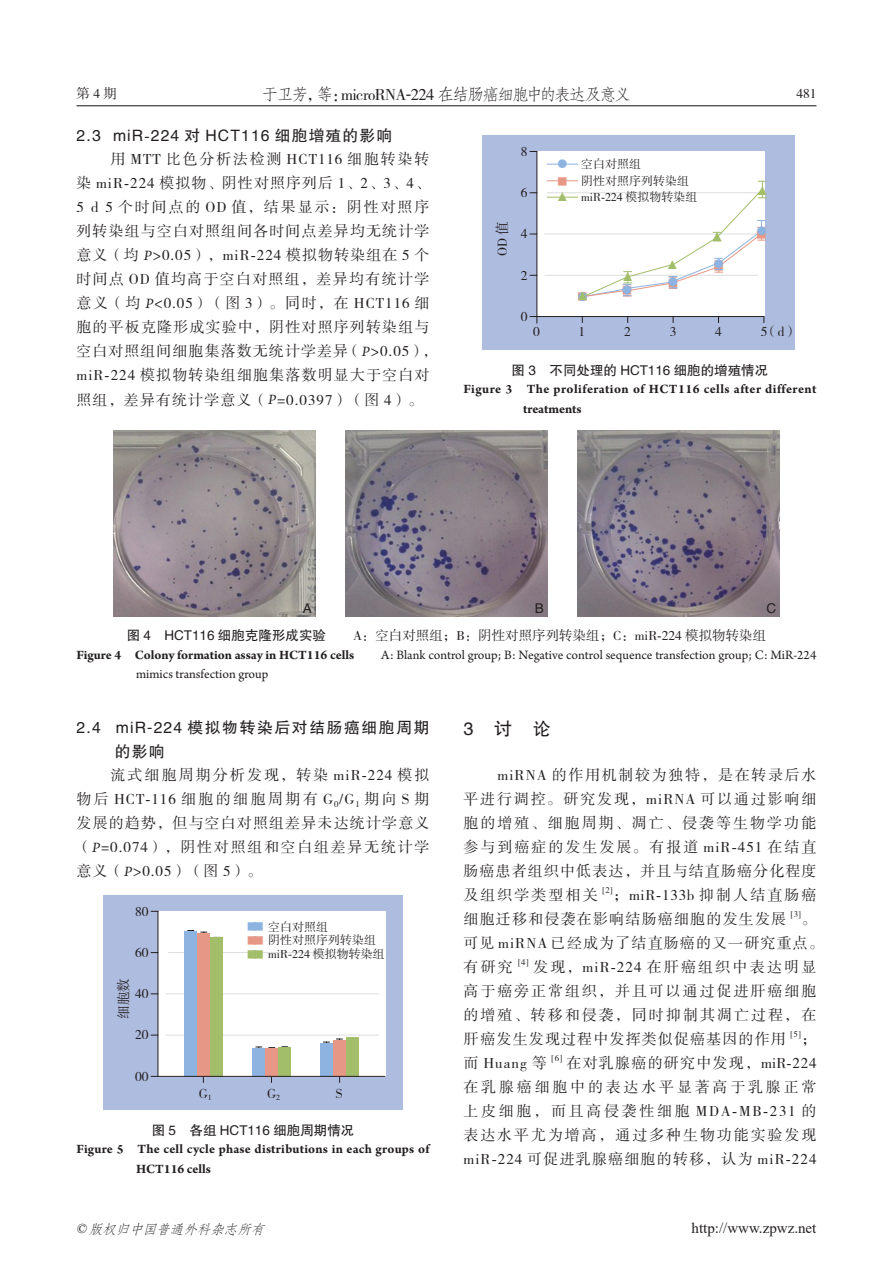
<style>
.page{position:relative;width:893px;height:1263px;background:#fff}
.page>*{position:absolute;margin:0;border:0;box-sizing:border-box;transform-origin:0 0}
.t1{font:18px "FZHTK GBK1 0";color:#231f20}
.t2{font:16.5px "FZFSK GBK1 0";letter-spacing:-.1em;color:#231f20}
.t3{font:15.75px/24px "FZHTK GBK1 0";letter-spacing:.105em;color:#231f20}
.t4{font:15.75px "FZHTK GBK1 0";letter-spacing:.075em;color:#231f20}
.t5{font:15px/24px "FZSSK GBK1 0";letter-spacing:.075em;color:#231f20;text-align:justify}
.t6{font:15px "Times New Roman";color:#231f20}
.t7{font:13.5px/19.5px "Arno Pro";color:#231f20}
.t8{font:700 13.5px/19.5px "Arno Pro";letter-spacing:.015em;color:#231f20}
.t9{font:13.5px "FZSSK GBK1 0";color:#231f20}
.t10{font:13.5px "FZHTK GBK1 0";color:#231f20}
.t11{font:italic 13.5px "FZFSK GBK1 0";color:#231f20}
.t12{font:12px/13.5px "FZSSK GBK1 0";color:#231f20}
.t13{font:12px "FZSSK GBK1 0";color:#8db3e1}
.t14{font:12px "FZSSK GBK1 0";color:#a2be6a}
.t15{font:10.5px "FZSSK GBK1 0";color:#e79786}
.t16{font:10.5px "FZSSK GBK1 0";color:#8db3e1}
.t17{font:10.5px "FZSSK GBK1 0";color:#a2be6a}
.t18{font:8.7px "FZSSK GBK1 0";color:#231f20}
.s1{font-family:"FZSSK GBK1 0"}
.s2{font-family:"Times New Roman"}
.s3{font-family:"Arno Pro";font-style:italic}
.s4{color:#a2be6a}
.s5{color:#8db3e1}
.s6{font-family:"FZHTK GBK1 0"}
.s7{font-weight:700}
</style>
<div class="page">
<hr style="left:77px;top:105px;width:739px;height:1px;background:#231f20">
<div style="left:482px;top:136px;width:312px;height:214px;background:#aebcdf"></div>
<div style="left:537px;top:151px;width:228px;height:165px;background:#fff"></div>
<hr style="left:536px;top:151px;width:1px;height:173px;background:#231f20">
<hr style="left:536px;top:316px;width:228px;height:1px;background:#231f20">
<hr style="left:545px;top:275px;width:213px;height:1px;background:#dcdddf">
<hr style="left:545px;top:234px;width:213px;height:1px;background:#dcdddf">
<hr style="left:547px;top:192px;width:214px;height:1px;background:#dcdddf">
<hr style="left:547px;top:197px;width:31px;height:1px;background:#a2be6a">
<hr style="left:547px;top:164px;width:31px;height:1px;background:#8db3e1">
<hr style="left:547px;top:180px;width:31px;height:1px;background:#e79786">
<svg style="left:581px;top:181px;width:186px;height:117px"></svg>
<div style="left:103px;top:895px;width:300px;height:215px;background:#aebcdf"></div>
<div style="left:158px;top:911px;width:228px;height:165px;background:#fff"></div>
<hr style="left:158px;top:911px;width:1px;height:165px;background:#231f20">
<hr style="left:166px;top:1035px;width:213px;height:1px;background:#dcdddf">
<hr style="left:166px;top:993px;width:213px;height:1px;background:#dcdddf">
<hr style="left:168px;top:952px;width:214px;height:1px;background:#dcdddf">
<svg style="left:336px;top:1038px;width:7px;height:2px"></svg>
<svg style="left:255px;top:1046px;width:7px;height:2px"></svg>
<svg style="left:200px;top:932px;width:7px;height:2px"></svg>
<div style="left:320px;top:1043px;width:13px;height:34px;background:#8db3e1"></div>
<div style="left:333px;top:1040px;width:13px;height:37px;background:#e79786"></div>
<div style="left:346px;top:1038px;width:13px;height:39px;background:#a2be6a"></div>
<div style="left:252px;top:1048px;width:13px;height:29px;background:#8db3e1"></div>
<div style="left:265px;top:1048px;width:13px;height:29px;background:#e79786"></div>
<div style="left:278px;top:1047px;width:13px;height:30px;background:#a2be6a"></div>
<div style="left:184px;top:931px;width:13px;height:146px;background:#8db3e1"></div>
<div style="left:197px;top:934px;width:13px;height:143px;background:#e79786"></div>
<div style="left:210px;top:938px;width:13px;height:139px;background:#a2be6a"></div>
<hr style="left:158px;top:1076px;width:227px;height:1px;background:#231f20">
<img style="left:114px;top:431px;width:201px;height:186px">
<img style="left:346px;top:431px;width:201px;height:186px">
<img style="left:577px;top:431px;width:202px;height:186px">
<p class="t9" style="left:77px;top:86px;width:42px">第4期</p>
<p class="t2" style="left:262px;top:85px;width:371px">于卫芳，等：<span class="s1">microRNA</span><span class="s2">-</span><span class="s1">224</span> 在结肠癌细胞中的表达及意义</p>
<p class="t9" style="left:796px;top:86px;width:22px">481</p>
<p class="t4" style="left:77px;top:127px;width:317px">2.3 miR<span class="s2">-</span>224 对 HCT116 细胞增殖的影响</p>
<p class="t5" style="left:76px;top:148px;width:363px;text-align:left;text-indent:34px">用 MTT 比色分析法检测 HCT116 细胞转染转染 miR<span class="s2">-</span>224 模拟物、阴性对照序列后 1、2、3、4、<br>5 d 5 个时间点的 OD 值，结果显示：阴性对照序列转染组与空白对照组间各时间点差异均无统计学意义（均 <span class="s3">P</span>&gt;0.05），miR<span class="s2">-</span>224 模拟物转染组在 5 个时间点 OD 值均高于空白对照组，差异均有统计学意义（均 <span class="s3">P</span>&lt;0.05）（图 3）。同时，在 HCT116 细胞的平板克隆形成实验中，阴性对照序列转染组与空白对照组间细胞集落数无统计学差异（<span class="s3">P</span>&gt;0.05），miR<span class="s2">-</span>224 模拟物转染组细胞集落数明显大于空白对照组，差异有统计学意义（<span class="s3">P</span>=0.0397）（图 4）。</p>
<p class="t9" style="left:495px;top:256px;width:36px;rotate:-90deg">OD 值</p>
<p class="t9" style="left:521px;top:144px;width:8px">8</p>
<p class="t9" style="left:521px;top:185px;width:8px">6</p>
<p class="t9" style="left:521px;top:226px;width:8px">4</p>
<p class="t9" style="left:521px;top:267px;width:8px">2</p>
<p class="t9" style="left:521px;top:309px;width:8px">0</p>
<p class="t12" style="left:581px;top:157px;width:109px;line-height:16.5px">空白对照组<br>阴性对照序列转染组</p>
<p class="t12" style="left:556px;top:191px;width:143px"><span class="s4">▲</span> miR<span class="s2">-</span>224 模拟物转染组</p>
<p class="t13" style="left:556px;top:158px;width:13px">●</p>
<p class="t15" style="left:557px;top:175px;width:12px">■</p>
<p class="t14" style="left:577px;top:289px;width:14px">▲<span class="s5">●</span></p>
<p class="t15" style="left:577px;top:290px;width:12px">■</p>
<p class="t14" style="left:622px;top:270px;width:13px">▲</p>
<p class="t13" style="left:621px;top:284px;width:13px">●</p>
<p class="t15" style="left:622px;top:285px;width:12px">■</p>
<p class="t14" style="left:667px;top:258px;width:13px">▲</p>
<p class="t13" style="left:667px;top:276px;width:13px">●</p>
<p class="t15" style="left:668px;top:277px;width:12px">■</p>
<p class="t14" style="left:711px;top:230px;width:13px">▲</p>
<p class="t13" style="left:713px;top:258px;width:13px">●<sub>■</sub></p>
<p class="t14" style="left:756px;top:184px;width:13px">▲</p>
<p class="t13" style="left:756px;top:224px;width:13px">●<sub>■</sub></p>
<p class="t9" style="left:533px;top:324px;width:8px">0</p>
<p class="t9" style="left:579px;top:324px;width:8px">1</p>
<p class="t9" style="left:624px;top:324px;width:8px">2</p>
<p class="t9" style="left:670px;top:324px;width:8px">3</p>
<p class="t9" style="left:715px;top:324px;width:8px">4</p>
<p class="t9" style="left:761px;top:324px;width:39px">5（d）</p>
<p class="t10" style="left:512px;top:363px;width:258px">图 3　不同处理的 HCT116 细胞的增殖情况</p>
<p class="t8" style="left:523px;top:380px;width:295px;text-indent:-60px">Figure 3 The proliferation of HCT116 cells after different treatments</p>
<p class="t10" style="left:303px;top:601px;width:10px">A</p>
<p class="t10" style="left:535px;top:601px;width:10px">B</p>
<p class="t10" style="left:766px;top:601px;width:11px">C</p>
<p class="t9" style="left:127px;top:628px;width:641px"><span class="s6">图 4　HCT116 细胞克隆形成实验　　</span>A：空白对照组；B：阴性对照序列转染组；C：miR<span class="s2">-</span>224 模拟物转染组</p>
<p class="t7" style="left:136px;top:646px;width:682px;text-indent:-60px"><span class="s7">Figure 4 Colony formation assay in HCT116 cells</span><span class="s6">　　</span>A: Blank control group; B: Negative control sequence transfection group; C: MiR-224 mimics transfection group</p>
<p class="t3" style="left:115px;top:715px;width:316px;text-indent:-38px">2.4 miR<span class="s2">-</span>224 模拟物转染后对结肠癌细胞周期的影响</p>
<p class="t5" style="left:76px;top:764px;width:355px;text-indent:34px">流式细胞周期分析发现，转染 miR<span class="s2">-</span>224 模拟物后 HCT<span class="s2">-</span>116 细胞的细胞周期有 G<sub>0</sub>/G<sub>1</sub> 期向 S 期发展的趋势，但与空白对照组差异未达统计学意义（<span class="s3">P</span>=0.074），阴性对照组和空白组差异无统计学意义（<span class="s3">P</span>&gt;0.05）（图 5）。</p>
<p class="t9" style="left:135px;top:903px;width:15px">80</p>
<p class="t9" style="left:135px;top:945px;width:15px">60</p>
<p class="t9" style="left:135px;top:986px;width:15px">40</p>
<p class="t9" style="left:135px;top:1027px;width:15px">20</p>
<p class="t9" style="left:135px;top:1068px;width:15px">00</p>
<p class="t9" style="left:116px;top:1019px;width:42px;rotate:-90deg">细胞数</p>
<p class="t12" style="left:268px;top:920px;width:118px">空白对照组<br>阴性对照序列转染组miR<span class="s2">-</span>224 模拟物转染组</p>
<p class="t16" style="left:247px;top:920px;width:19px">■■</p>
<p class="t15" style="left:247px;top:934px;width:19px">■■</p>
<p class="t17" style="left:247px;top:949px;width:19px">■■</p>
<p class="t9" style="left:199px;top:1086px;width:14px">G<sub>1</sub></p>
<p class="t9" style="left:267px;top:1086px;width:14px">G<sub>2</sub></p>
<p class="t9" style="left:336px;top:1086px;width:8px">S</p>
<p class="t10" style="left:152px;top:1122px;width:204px">图 5　各组 HCT116 细胞周期情况</p>
<p class="t8" style="left:136px;top:1140px;width:295px;text-indent:-60px">Figure 5 The cell cycle phase distributions in each groups of<br>HCT116 cells</p>
<p class="t1" style="left:463px;top:719px;width:89px">3　讨　论</p>
<p class="t5" style="left:463px;top:764px;width:355px;text-indent:34px">miRNA 的作用机制较为独特，是在转录后水平进行调控。研究发现，miRNA 可以通过影响细胞的增殖、细胞周期、凋亡、侵袭等生物学功能参与到癌症的发生发展。有报道 miR<span class="s2">-</span>451 在结直肠癌患者组织中低表达，并且与结直肠癌分化程度及组织学类型相关</p>
<p class="t18" style="left:603px;top:885px;width:12px">[2]</p>
<p class="t5" style="left:463px;top:884px;width:354px;text-indent:150px">；miR<span class="s2">-</span>133b 抑制人结直肠癌细胞迁移和侵袭在影响结肠癌细胞的发生发展</p>
<p class="t18" style="left:791px;top:909px;width:12px">[3]</p>
<p class="t5" style="left:463px;top:908px;width:362px;text-align:left;text-indent:338px">。可见 miRNA 已经成为了结直肠癌的又一研究重点。有研究</p>
<p class="t18" style="left:518px;top:957px;width:12px">[4]</p>
<p class="t5" style="left:463px;top:956px;width:354px;text-indent:70px">发现，miR<span class="s2">-</span>224 在肝癌组织中表达明显高于癌旁正常组织，并且可以通过促进肝癌细胞的增殖、转移和侵袭，同时抑制其凋亡过程，在肝癌发生发现过程中发挥类似促癌基因的作用</p>
<p class="t18" style="left:791px;top:1029px;width:12px">[5]</p>
<p class="t5" style="left:801px;top:1028px;width:16px">；</p>
<p class="t5" style="left:463px;top:1052px;width:85px">而 Huang 等</p>
<p class="t18" style="left:552px;top:1053px;width:12px">[6]</p>
<p class="t5" style="left:463px;top:1052px;width:355px;text-indent:103px">在对乳腺癌的研究中发现，miR<span class="s2">-</span>224在乳腺癌细胞中的表达水平显著高于乳腺正常上皮细胞，而且高侵袭性细胞 MDA<span class="s2">-</span>MB<span class="s2">-</span>231 的表达水平尤为增高，通过多种生物功能实验发现miR<span class="s2">-</span>224 可促进乳腺癌细胞的转移，认为 miR<span class="s2">-</span>224</p>
<p class="t11" style="left:76px;top:1221px;width:194px"><span class="s2">©</span> 版权归中国普通外科杂志所有</p>
<p class="t6" style="left:692px;top:1217px;width:126px">http://www.zpwz.net</p>
</div>
